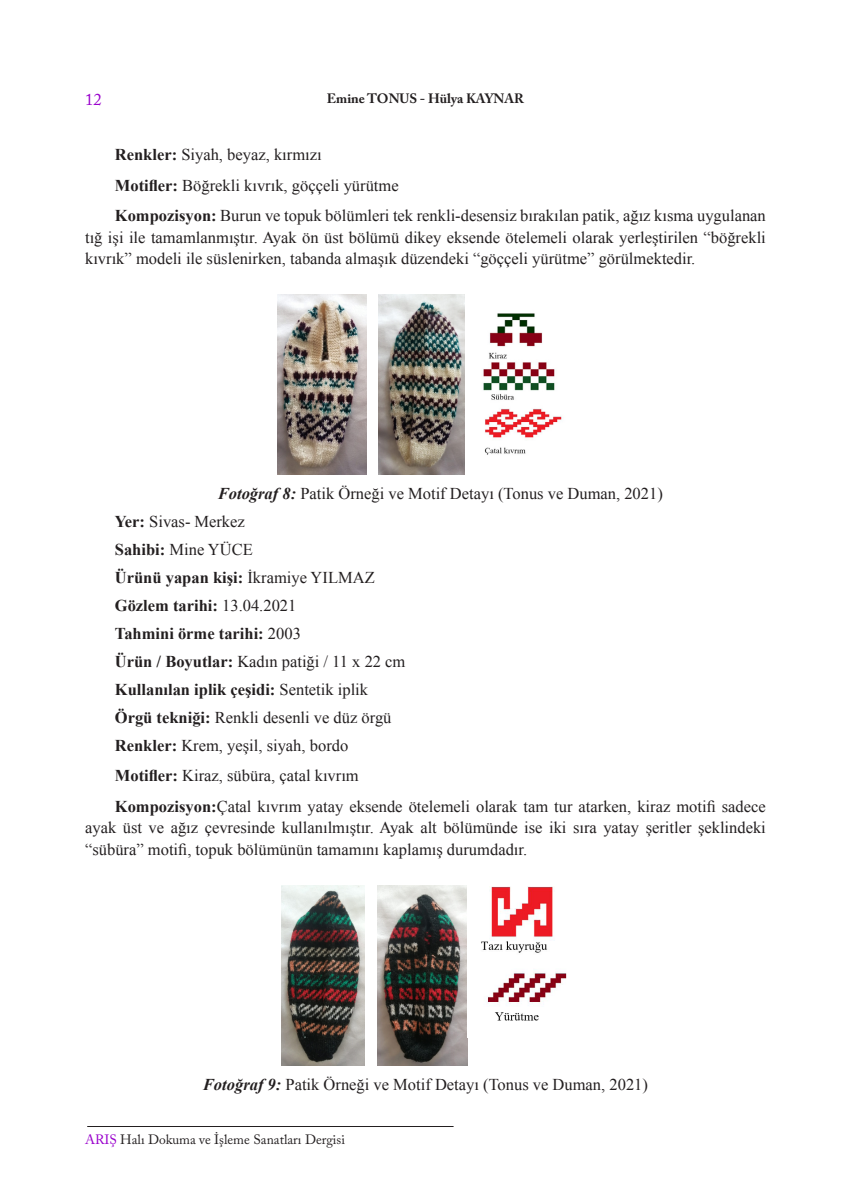
<style>
.page{position:relative;width:851px;height:1191px;background:#fff}
.page>*{position:absolute;margin:0;border:0;box-sizing:border-box;transform-origin:0 0}
.t1{font:16.5px/21.8px "Times New Roman";color:#231f20;text-align:justify}
.t2{font:700 16.5px "Times New Roman";color:#231f20}
.t3{font:16.5px "Adobe Caslon Pro";color:#90c}
.t4{font:13.5px "Adobe Caslon Pro";color:#231f20}
.t5{font:700 13.5px "Adobe Caslon Pro";color:#231f20}
.s1{font-weight:700}
.s2{font-weight:700;font-style:italic}
.s3{font-weight:400}
.s4{color:#90c}
</style>
<div class="page">
<hr style="left:87px;top:1126px;width:366px;height:1px;background:#231f20">
<img style="left:277px;top:295px;width:89px;height:180px">
<img style="left:378px;top:295px;width:86px;height:180px">
<img style="left:483px;top:313px;width:79px;height:142px">
<img style="left:282px;top:885px;width:82px;height:180px">
<img style="left:378px;top:885px;width:89px;height:180px">
<img style="left:481px;top:886px;width:86px;height:135px">
<p class="t3" style="left:85px;top:90px;width:18px">12</p>
<p class="t5" style="left:327px;top:90px;width:199px">Emine TONUS - Hülya KAYNAR</p>
<p class="t1" style="left:115px;top:144px;width:208px"><span class="s1">Renkler:</span> Siyah, beyaz, kırmızı</p>
<p class="t1" style="left:115px;top:174px;width:285px"><span class="s1">Motifler:</span> Böğrekli kıvrık, göççeli yürütme</p>
<p class="t1" style="left:85px;top:204px;width:682px;text-indent:30px"><span class="s1">Kompozisyon:</span> Burun ve topuk bölümleri tek renkli-desensiz bırakılan patik, ağız kısma uygulanan tığ işi ile tamamlanmıştır. Ayak ön üst bölümü dikey eksende ötelemeli olarak yerleştirilen “böğrekli kıvrık” modeli ile süslenirken, tabanda almaşık düzendeki “göççeli yürütme” görülmektedir.</p>
<p class="t1" style="left:218px;top:482px;width:446px"><span class="s2">Fotoğraf 8:</span> Patik Örneği ve Motif Detayı (Tonus ve Duman, 2021)</p>
<p class="t1" style="left:115px;top:510px;width:131px"><span class="s1">Yer:</span> Sivas- Merkez</p>
<p class="t1" style="left:115px;top:538px;width:139px"><span class="s1">Sahibi:</span> Mine YÜCE</p>
<p class="t2" style="left:115px;top:566px;width:261px">Ürünü yapan kişi: <span class="s3">İkramiye YILMAZ</span></p>
<p class="t2" style="left:115px;top:594px;width:183px">Gözlem tarihi: <span class="s3">13.04.2021</span></p>
<p class="t2" style="left:115px;top:622px;width:187px">Tahmini örme tarihi: <span class="s3">2003</span></p>
<p class="t1" style="left:115px;top:650px;width:292px"><span class="s1">Ürün / Boyutlar:</span> Kadın patiği / 11 x 22 cm</p>
<p class="t2" style="left:115px;top:678px;width:255px">Kullanılan iplik çeşidi: <span class="s3">Sentetik iplik</span></p>
<p class="t1" style="left:115px;top:706px;width:278px"><span class="s1">Örgü tekniği:</span> Renkli desenli ve düz örgü</p>
<p class="t1" style="left:115px;top:734px;width:235px"><span class="s1">Renkler:</span> Krem, yeşil, siyah, bordo</p>
<p class="t1" style="left:115px;top:764px;width:245px"><span class="s1">Motifler:</span> Kiraz, sübüra, çatal kıvrım</p>
<p class="t1" style="left:85px;top:795px;width:682px;text-indent:30px"><span class="s1">Kompozisyon:</span>Çatal kıvrım yatay eksende ötelemeli olarak tam tur atarken, kiraz motifi sadece ayak üst ve ağız çevresinde kullanılmıştır. Ayak alt bölümünde ise iki sıra yatay şeritler şeklindeki “sübüra” motifi, topuk bölümünün tamamını kaplamış durumdadır.</p>
<p class="t1" style="left:203px;top:1073px;width:446px"><span class="s2">Fotoğraf 9:</span> Patik Örneği ve Motif Detayı (Tonus ve Duman, 2021)</p>
<p class="t4" style="left:85px;top:1131px;width:261px"><span class="s4">ARIŞ</span> Halı Dokuma ve İşleme Sanatları Dergisi</p>
</div>
